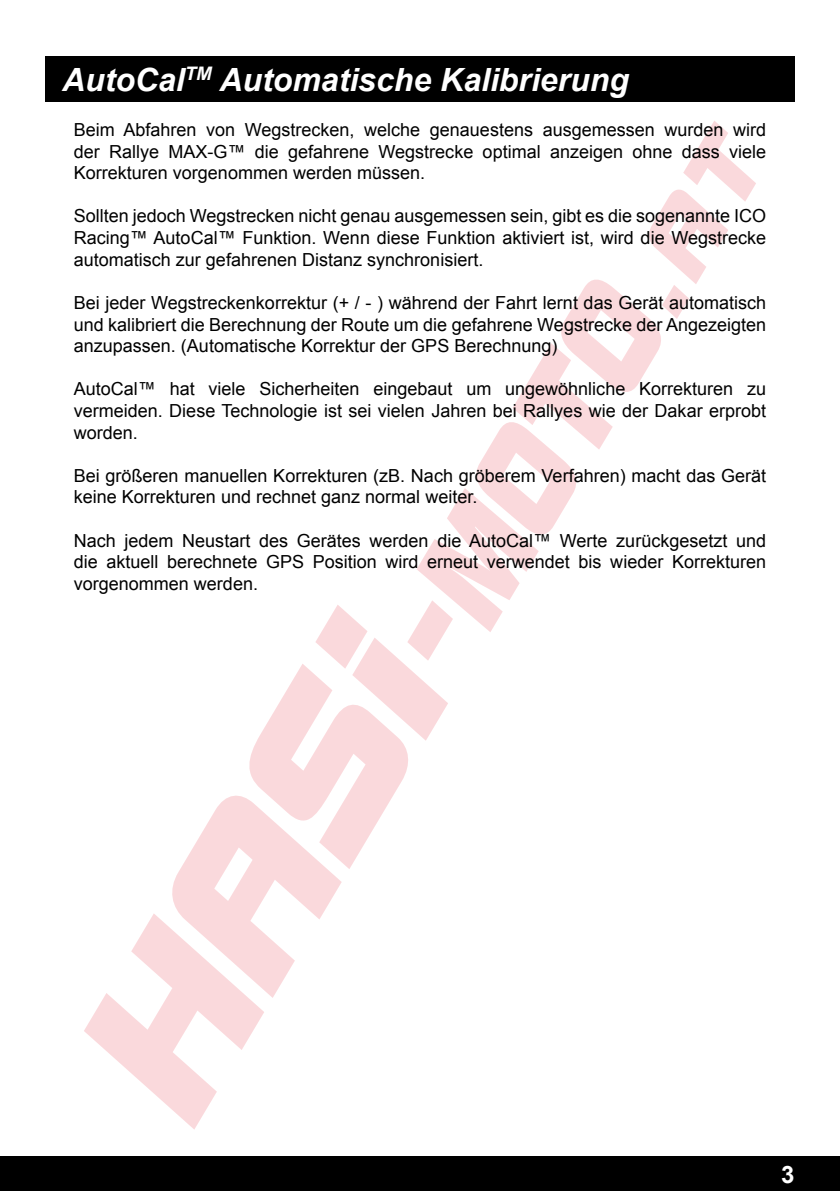
<style>
.page{position:relative;width:840px;height:1191px;background:#fff}
.page>*{position:absolute;margin:0;border:0;box-sizing:border-box;transform-origin:0 0}
.t1{font:italic 700 32px "Arial";color:#fff}
.t2{font:700 24px "Arial";color:#fff}
.t3{font:18px/21.6px "Arial";color:#000;text-align:justify}
</style>
<div class="page">
<svg style="left:84px;top:638px;width:364px;height:491px"></svg>
<svg style="left:315px;top:605px;width:52px;height:63px"></svg>
<svg style="left:417px;top:279px;width:244px;height:353px"></svg>
<svg style="left:648px;top:121px;width:107px;height:198px"></svg>
<svg style="left:407px;top:600px;width:45px;height:60px"></svg>
<div style="left:0;top:1157px;width:839px;height:34px;background:#000"></div>
<div style="left:45px;top:57px;width:749px;height:45px;background:#000"></div>
<h1 class="t1" style="left:62px;top:58px;width:568px">AutoCal<sup>TM</sup> Automatische Kalibrierung</h1>
<p class="t3" style="left:74px;top:119px;width:693px">Beim Abfahren von Wegstrecken, welche genauestens ausgemessen wurden wird der Rallye MAX-G™ die gefahrene Wegstrecke optimal anzeigen ohne dass viele Korrekturen vorgenommen werden müssen.</p>
<p class="t3" style="left:74px;top:205px;width:693px">Sollten jedoch Wegstrecken nicht genau ausgemessen sein, gibt es die sogenannte ICO Racing™ AutoCal™ Funktion. Wenn diese Funktion aktiviert ist, wird die Wegstrecke automatisch zur gefahrenen Distanz synchronisiert.</p>
<p class="t3" style="left:74px;top:292px;width:693px">Bei jeder Wegstreckenkorrektur (+ / - ) während der Fahrt lernt das Gerät automatisch und kalibriert die Berechnung der Route um die gefahrene Wegstrecke der Angezeigten anzupassen. (Automatische Korrektur der GPS Berechnung)</p>
<p class="t3" style="left:74px;top:378px;width:693px">AutoCal™ hat viele Sicherheiten eingebaut um ungewöhnliche Korrekturen zu vermeiden. Diese Technologie ist sei vielen Jahren bei Rallyes wie der Dakar erprobt worden.</p>
<p class="t3" style="left:74px;top:465px;width:693px">Bei größeren manuellen Korrekturen (zB. Nach gröberem Verfahren) macht das Gerät keine Korrekturen und rechnet ganz normal weiter.</p>
<p class="t3" style="left:74px;top:529px;width:693px">Nach jedem Neustart des Gerätes werden die AutoCal™ Werte zurückgesetzt und die aktuell berechnete GPS Position wird erneut verwendet bis wieder Korrekturen vorgenommen werden.</p>
<h2 class="t2" style="left:780px;top:1158px;width:15px">3</h2>
</div>
